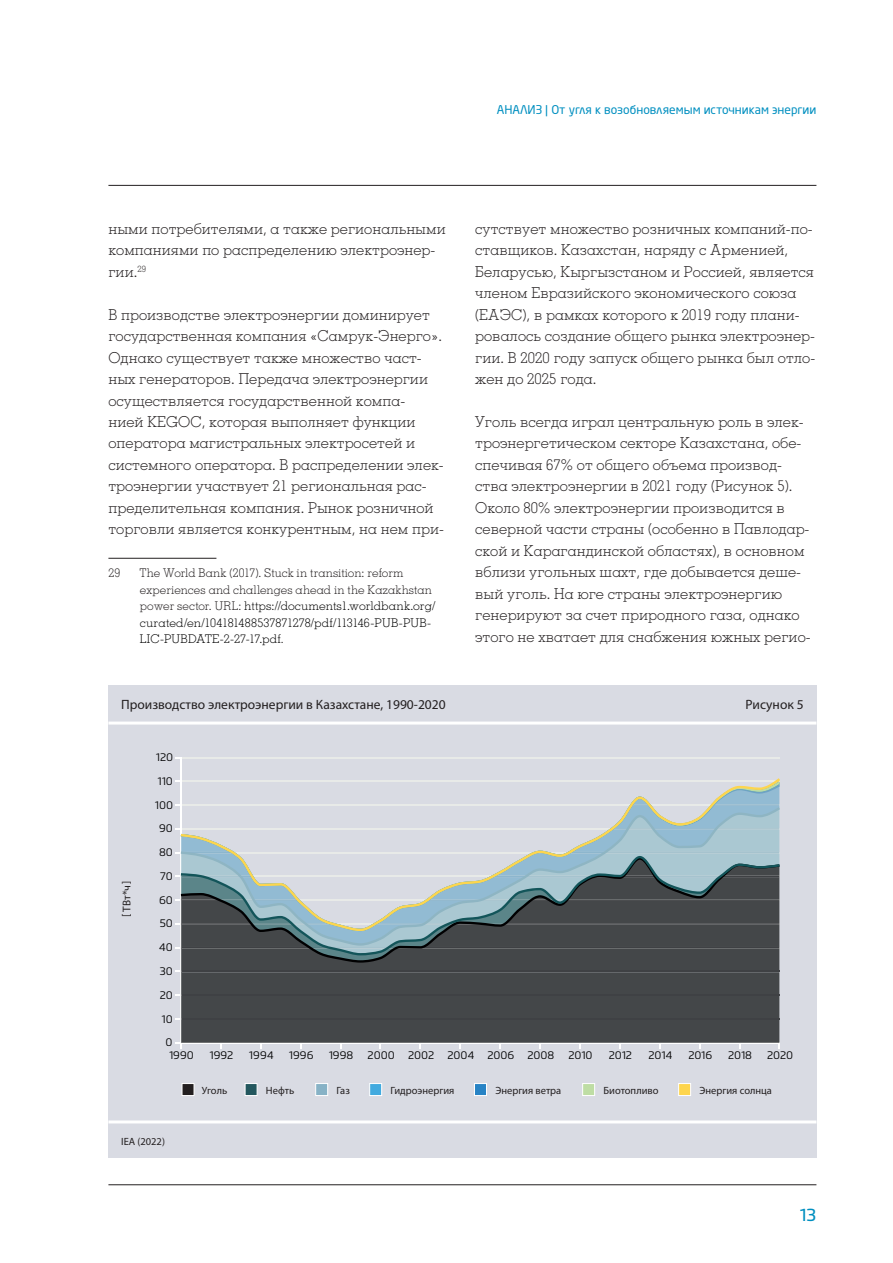
<style>
.page{position:relative;width:893px;height:1263px;background:#fff}
.page>*{position:absolute;margin:0;border:0;box-sizing:border-box;transform-origin:0 0}
.t1{font:500 18px "Flexo";color:#008fc0}
.Bodytext{font:300 15px/21.5px "Memphis LTCYR";letter-spacing:.005em;color:#231f20}
.t2{font:13.5px "Myriad Pro";color:#231f20}
.Body_Footnote{font:300 12px/16.5px "Memphis LTCYR";letter-spacing:.01em;color:#000001}
.t3{font:12px "Neo Sans Pro Cyr";letter-spacing:.005em;color:#008fc0}
.Body_Footnote-2{font:300 12px "Memphis LTCYR";color:#231f20}
.t4{font:11.25px/23.7px "Flexo";color:#000001;text-align:center}
.t5{font:11.25px "Myriad Pro";color:#231f20}
.t6{font:10.5px "Myriad Pro";color:#231f20}
.s1{color:#231f20}
</style>
<div class="page">
<hr style="left:108px;top:1184px;width:708px;height:1px;background:#231f20">
<hr style="left:108px;top:185px;width:708px;height:1px;background:#231f20">
<hr style="left:108px;top:558px;width:108px;height:1px;background:#231f20">
<div style="left:108px;top:686px;width:708px;height:472px;background:#d9dbe3"></div>
<hr style="left:108px;top:721px;width:708px;height:3px;background:#fff">
<hr style="left:108px;top:1120px;width:708px;height:3px;background:#fff">
<div style="left:678px;top:1083px;width:13px;height:13px;background:#fed54d;border:1px solid #fff"></div>
<div style="left:582px;top:1083px;width:13px;height:13px;background:#bedda4;border:1px solid #fff"></div>
<div style="left:315px;top:1083px;width:13px;height:13px;background:#87b2c6;border:1px solid #fff"></div>
<div style="left:245px;top:1083px;width:12px;height:13px;background:#23575e;border:1px solid #fff"></div>
<div style="left:369px;top:1083px;width:13px;height:13px;background:#42aadf;border:1px solid #fff"></div>
<div style="left:182px;top:1083px;width:12px;height:13px;background:#231f20;border:1px solid #fff"></div>
<hr style="left:181px;top:757px;width:598px;height:1px;background:#e8eae8">
<hr style="left:180px;top:757px;width:2px;height:286px;background:#fff">
<svg style="left:175px;top:779px;width:605px;height:270px;background:#545759"></svg>
<svg style="left:181px;top:955px;width:598px;height:8px;background:#424749"></svg>
<svg style="left:181px;top:946px;width:598px;height:9px;background:#4a5154"></svg>
<svg style="left:181px;top:931px;width:598px;height:15px;background:#515c61"></svg>
<svg style="left:181px;top:778px;width:598px;height:153px"></svg>
<div style="left:474px;top:1083px;width:13px;height:13px;background:#2783c5;border:1px solid #fff"></div>
<p class="t3" style="left:497px;top:103px;width:321px">АНАЛИЗ | От угля к возобновляемым источникам энергии</p>
<p class="Bodytext" style="left:108px;top:217px;width:339px">ными потребителями, а также региональными компаниями по распределению электроэнер&shy;гии.<sup>29</sup></p>
<p class="Bodytext" style="left:108px;top:303px;width:337px">В производстве электроэнергии доминирует государственная компания «Самрук-Энерго».<br>Однако существует также множество част&shy;ных генераторов. Передача электроэнергии осуществляется государственной компа&shy;нией KEGOC, которая выполняет функции оператора магистральных электросетей и системного оператора. В распределении элек&shy;троэнергии участвует 21 региональная рас&shy;пределительная компания. Рынок розничной торговли является конкурентным, на нем при-</p>
<p class="Body_Footnote-2" style="left:108px;top:565px;width:13px">29</p>
<p class="Body_Footnote" style="left:140px;top:564px;width:297px"><span class="s1">The World Bank (2017). Stuck in transition: reform experiences and challenges ahead in the Kazakhstan power sector. URL:</span> https://documents1.worldbank.org/ curated/en/104181488537871278/pdf/113146-PUB-PUB-LIC-PUBDATE-2-27-17.pdf<span class="s1">.</span></p>
<p class="Bodytext" style="left:475px;top:217px;width:342px">сутствует множество розничных компаний-по&shy;ставщиков. Казахстан, наряду с Арменией, Беларусью, Кыргызстаном и Россией, является членом Евразийского экономического союза (ЕАЭС), в рамках которого к 2019 году плани&shy;ровалось создание общего рынка электроэнер&shy;гии. В 2020 году запуск общего рынка был отло&shy;жен до 2025 года.</p>
<p class="Bodytext" style="left:475px;top:410px;width:337px">Уголь всегда играл центральную роль в элек&shy;троэнергетическом секторе Казахстана, обе&shy;спечивая 67% от общего объема производ&shy;ства электроэнергии в 2021 году (Рисунок 5).<br>Около 80% электроэнергии производится в северной части страны (особенно в Павлодар&shy;ской и Карагандинской областях), в основном вблизи угольных шахт, где добывается деше&shy;вый уголь. На юге страны электроэнергию генерируют за счет природного газа, однако этого не хватает для снабжения южных регио-</p>
<p class="t2" style="left:121px;top:696px;width:326px">Производство электроэнергии в Казахстане, 1990-2020</p>
<p class="t2" style="left:746px;top:696px;width:60px">Рисунок 5</p>
<p class="t5" style="left:120px;top:917px;width:38px;rotate:-90deg">[ ТВт*ч ]</p>
<p class="t4" style="left:156px;top:745px;width:19px;text-align:left">120<br>110</p>
<p class="t4" style="left:155px;top:793px;width:19px">100<br>90<br>80<br>70<br>60<br>50<br>40<br>30<br>20<br>10</p>
<p class="t4" style="left:166px;top:1030px;width:9px">0</p>
<p class="t4" style="left:169px;top:1043px;width:26px">1990</p>
<p class="t4" style="left:210px;top:1043px;width:25px">1992</p>
<p class="t4" style="left:249px;top:1043px;width:26px">1994</p>
<p class="t4" style="left:289px;top:1043px;width:26px">1996</p>
<p class="t4" style="left:329px;top:1043px;width:26px">1998</p>
<p class="t4" style="left:368px;top:1043px;width:188px">2000 2002 2004 2006 2008</p>
<p class="t4" style="left:569px;top:1043px;width:26px">2010</p>
<p class="t4" style="left:609px;top:1043px;width:25px">2012</p>
<p class="t4" style="left:648px;top:1043px;width:25px">2014</p>
<p class="t4" style="left:688px;top:1043px;width:25px">2016</p>
<p class="t4" style="left:728px;top:1043px;width:25px">2018</p>
<p class="t4" style="left:767px;top:1043px;width:28px">2020</p>
<p class="t6" style="left:202px;top:1083px;width:27px">Уголь</p>
<p class="t6" style="left:266px;top:1083px;width:30px">Нефть</p>
<p class="t6" style="left:337px;top:1083px;width:15px">Газ</p>
<p class="t6" style="left:391px;top:1083px;width:65px">Гидроэнергия</p>
<p class="t6" style="left:603px;top:1083px;width:56px">Биотопливо</p>
<p class="t6" style="left:699px;top:1083px;width:74px">Энергия солнца</p>
<p class="t6" style="left:495px;top:1083px;width:67px">Энергия ветра</p>
<p class="t6" style="left:121px;top:1135px;width:45px">IEA (2022)</p>
<p class="t1" style="left:800px;top:1203px;width:18px">13</p>
</div>
